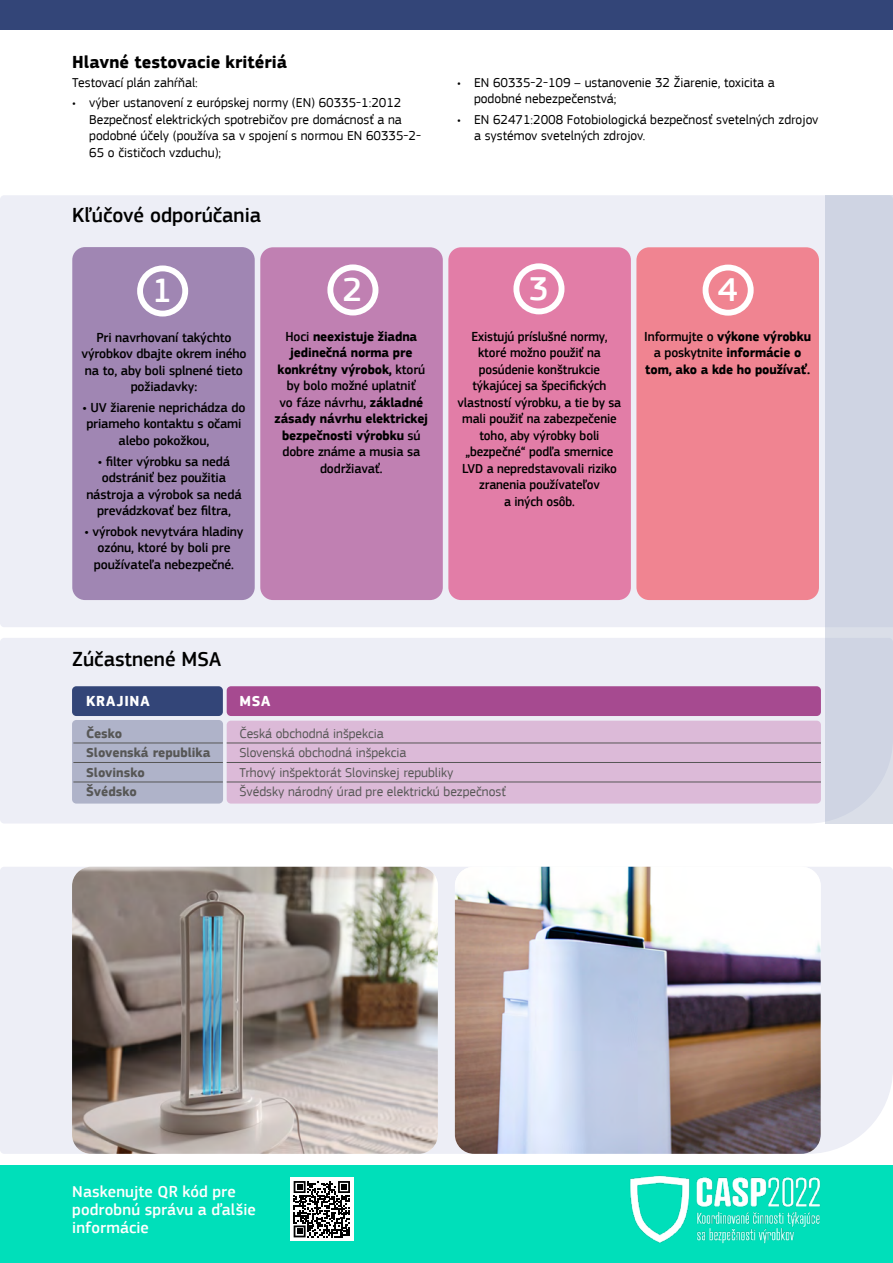
<style>
.page{position:relative;width:893px;height:1263px;background:#fff}
.page>*{position:absolute;margin:0;border:0;box-sizing:border-box;transform-origin:0 0}
.t1{font:500 34.65px "EC Square Sans Pro";color:#fff}
.t2{font:500 21px "EC Square Sans Pro";color:#000}
.t3{font:700 18px "EC Square Sans Pro";color:#000}
.t4{font:500 16.5px/18px "EC Square Sans Pro";letter-spacing:.005em;color:#fff}
.t5{font:700 15px "EC Square Sans Pro";letter-spacing:.045em;color:#fff}
.t6{font:13.5px/16.5px "EC Square Sans Pro";color:#000}
.t7{font:500 13.5px/16.5px "EC Square Sans Pro";letter-spacing:-.01em;color:#000;text-align:center}
.t8{font:700 13.5px/16.5px "EC Square Sans Pro";letter-spacing:-.01em;color:#000;text-align:center}
.t9{font:500 13.5px/16.5px "EC Square Sans Pro";letter-spacing:-.01em;color:#000;text-align:center;scale:.96 1}
.t10{font:13.5px/19.5px "EC Square Sans Pro";color:#575756}
.t11{font:700 13.5px/19.5px "EC Square Sans Pro";color:#575756}
.s1{font-weight:500}
</style>
<div class="page">
<div style="left:0;top:195px;width:825px;height:432px;background:#edeef6"></div>
<div style="left:72px;top:247px;width:183px;height:353px;background:#a086b3;border-radius:13px"></div>
<div style="left:260px;top:247px;width:183px;height:353px;background:#c080b2;border-radius:13px"></div>
<div style="left:636px;top:247px;width:183px;height:353px;background:#f08491;border-radius:13px"></div>
<div style="left:448px;top:247px;width:183px;height:353px;background:#e27da7;border-radius:13px"></div>
<div style="left:0;top:1165px;width:893px;height:98px;background:#00dfba"></div>
<div style="left:0;top:0;width:893px;height:30px;background:#334578"></div>
<div style="left:0;top:638px;width:825px;height:185px;background:#edeef6"></div>
<div style="left:825px;top:195px;width:68px;height:628px;background:#cfd4e3"></div>
<img style="left:630px;top:1175px;width:191px;height:69px">
<div style="left:290px;top:1177px;width:63px;height:64px;background:#fff"></div>
<svg style="left:294px;top:1181px;width:56px;height:56px"></svg>
<div style="left:137px;top:265px;width:51px;height:51px;border:6px solid #fff;border-radius:50%"></div>
<div style="left:327px;top:264px;width:51px;height:51px;border:6px solid #fff;border-radius:50%"></div>
<div style="left:513px;top:263px;width:51px;height:51px;border:6px solid #fff;border-radius:50%"></div>
<div style="left:703px;top:265px;width:51px;height:51px;border:6px solid #fff;border-radius:50%"></div>
<div style="left:72px;top:720px;width:151px;height:83px;background:#afb3c9;border-radius:4px"></div>
<div style="left:72px;top:686px;width:151px;height:30px;background:#334578;border-radius:4px"></div>
<div style="left:227px;top:686px;width:594px;height:30px;background:#a64a90;border-radius:4px"></div>
<div style="left:227px;top:721px;width:594px;height:82px;background:#dcbad8;border-radius:4px"></div>
<hr style="left:73px;top:743px;width:150px;height:1px;background:#575756">
<hr style="left:73px;top:762px;width:150px;height:1px;background:#575756">
<hr style="left:73px;top:782px;width:150px;height:1px;background:#575756">
<hr style="left:227px;top:743px;width:594px;height:1px;background:#575756">
<hr style="left:227px;top:762px;width:594px;height:1px;background:#575756">
<hr style="left:227px;top:782px;width:594px;height:1px;background:#575756">
<div style="left:0;top:867px;width:893px;height:287px;background:#edeef6"></div>
<img style="left:72px;top:867px;width:366px;height:287px">
<img style="left:455px;top:867px;width:366px;height:287px">
<h3 class="t3" style="left:72px;top:51px;width:216px">Hlavné testovacie kritériá</h3>
<p class="t6" style="left:72px;top:74px;width:127px">Testovací plán zahŕňal:</p>
<p class="t6" style="left:89px;top:95px;width:333px;text-indent:-17px">• výber ustanovení z európskej normy (EN) 60335-1:2012<br>Bezpečnosť elektrických spotrebičov pre domácnosť a na podobné účely (používa sa v spojení s normou EN 60335-2- 65 o čističoch vzduchu);</p>
<h2 class="t2" style="left:72px;top:203px;width:190px">Kľúčové odporúčania</h2>
<p class="t6" style="left:474px;top:74px;width:302px;text-indent:-17px">• EN 60335-2-109 – ustanovenie 32 Žiarenie, toxicita a podobné nebezpečenstvá;</p>
<p class="t6" style="left:474px;top:111px;width:346px;text-indent:-17px">• EN 62471:2008 Fotobiologická bezpečnosť svetelných zdrojov a systémov svetelných zdrojov.</p>
<h1 class="t1" style="left:152px;top:270px;width:21px">1</h1>
<h1 class="t1" style="left:343px;top:269px;width:21px">2</h1>
<h1 class="t1" style="left:529px;top:268px;width:21px">3</h1>
<h1 class="t1" style="left:718px;top:269px;width:21px">4</h1>
<p class="t7" style="left:81px;top:329px;width:167px">Pri navrhovaní takýchto výrobkov dbajte okrem iného na to, aby boli splnené tieto požiadavky:</p>
<p class="t7" style="left:83px;top:399px;width:164px">• UV žiarenie neprichádza do priameho kontaktu s očami alebo pokožkou,</p>
<p class="t7" style="left:86px;top:453px;width:157px">• filter výrobku sa nedá odstrániť bez použitia nástroja a výrobok sa nedá prevádzkovať bez filtra,</p>
<p class="t7" style="left:84px;top:523px;width:161px">• výrobok nevytvára hladiny ozónu, ktoré by boli pre používateľa nebezpečné.</p>
<p class="t8" style="left:275px;top:329px;width:155px"><span class="s1">Hoci</span> neexistuje žiadna jedinečná norma pre konkrétny výrobok, <span class="s1">ktorú by bolo možné uplatniť<br>vo fáze návrhu,</span> základné zásady návrhu elektrickej bezpečnosti výrobku <span class="s1">sú dobre známe a musia sa dodržiavať.</span></p>
<p class="t8" style="left:644px;top:329px;width:168px"><span class="s1">Informujte o</span> výkone výrobku <span class="s1">a poskytnite</span> informácie o tom, ako a kde ho používať.</p>
<p class="t9" style="left:458px;top:329px;width:172px">Existujú príslušné normy, ktoré možno použiť na posúdenie konštrukcie týkajúcej sa špecifických vlastností výrobku, a tie by sa mali použiť na zabezpečenie toho, aby výrobky boli „bezpečné“ podľa smernice<br>LVD a nepredstavovali riziko zranenia používateľov<br>a iných osôb.</p>
<h2 class="t2" style="left:72px;top:647px;width:150px">Zúčastnené MSA</h2>
<p class="t5" style="left:86px;top:692px;width:65px">KRAJINA</p>
<p class="t5" style="left:240px;top:692px;width:32px">MSA</p>
<p class="t11" style="left:86px;top:724px;width:126px">Česko<br>Slovenská republika<br>Slovinsko<br>Švédsko</p>
<p class="t10" style="left:239px;top:723px;width:268px">Česká obchodná inšpekcia<br>Slovenská obchodná inšpekcia<br>Trhový inšpektorát Slovinskej republiky<br>Švédsky národný úrad pre elektrickú bezpečnosť</p>
<p class="t4" style="left:72px;top:1182px;width:185px">Naskenujte QR kód pre podrobnú správu a ďalšie informácie</p>
</div>
